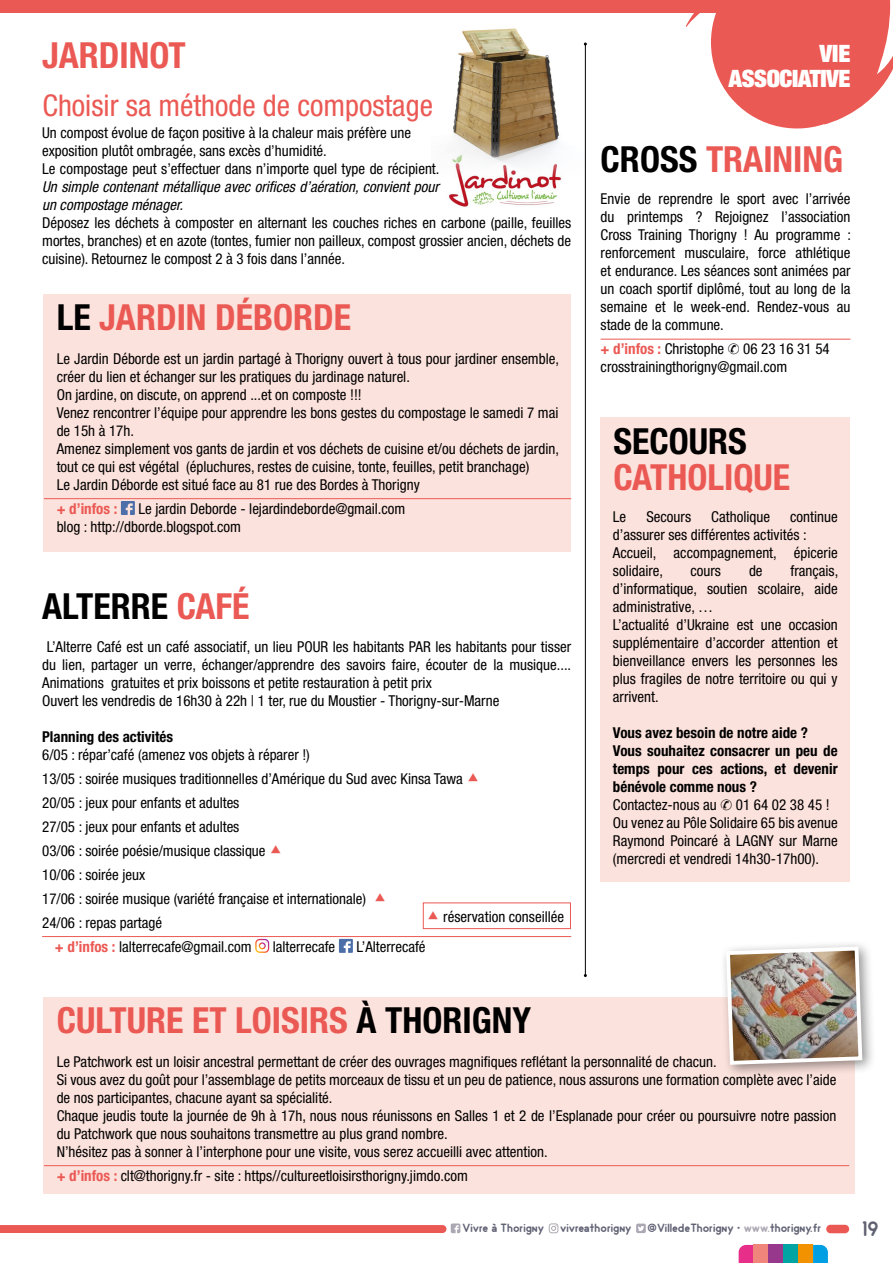
<style>
.page{position:relative;width:893px;height:1263px;background:#fff}
.page>*{position:absolute;margin:0;border:0;box-sizing:border-box;transform-origin:0 0}
.t1{font:700 condensed 36px "Helvetica Neue LT Std";color:#eb5954}
.t2{font:700 condensed 36px "Helvetica Neue LT Std";color:#000}
.t3{font:condensed 30px "Helvetica Neue LT Std";color:#eb5954}
.t4{font:900 condensed 24px/25.5px "Helvetica Neue LT Std";letter-spacing:-.02em;color:#fff;text-align:right}
.t5{font:700 21px "Odin";color:#606274}
.t6{font:condensed 15px/18px "Helvetica Neue LT Std";color:#000}
.t7{font:700 condensed 15px/18px "Helvetica Neue LT Std";color:#000}
.t8{font:italic condensed 15px/18px "Helvetica Neue LT Std";color:#000}
.t9{font:700 condensed 15px "Helvetica Neue LT Std";color:#eb5954}
.t10{font:700 12px "Odin";color:#606274}
.s1{color:#000}
.s2{color:#eb5954}
.s3{font-weight:700;color:#eb5954}
.s4{color:#aca8b3}
</style>
<div class="page">
<img style="left:449px;top:177px;width:112px;height:30px">
<img style="left:432px;top:12px;width:154px;height:165px">
<svg style="left:739px;top:1245px;width:14px;height:18px"></svg>
<div style="left:753px;top:1245px;width:15px;height:18px;background:#f0867b"></div>
<div style="left:768px;top:1245px;width:15px;height:18px;background:#97388d"></div>
<div style="left:783px;top:1245px;width:15px;height:18px;background:#00a5a3"></div>
<div style="left:798px;top:1245px;width:15px;height:18px;background:#f39200"></div>
<svg style="left:813px;top:1245px;width:15px;height:18px"></svg>
<svg style="left:662px;top:0;width:231px;height:129px"></svg>
<div style="left:826px;top:1225px;width:23px;height:8px;background:#eb5954;border-radius:4px"></div>
<div style="left:0;top:0;width:855px;height:12px;background:#eb5954"></div>
<svg style="left:0;top:1223px;width:460px;height:10px"></svg>
<svg style="left:636px;top:1223px;width:10px;height:10px"></svg>
<svg style="left:549px;top:1223px;width:9px;height:10px"></svg>
<hr style="left:601px;top:339px;width:249px;height:1px;background:#eb5954">
<hr style="left:42px;top:936px;width:529px;height:1px;background:#eb5954">
<svg style="left:255px;top:939px;width:14px;height:14px"></svg>
<svg style="left:339px;top:939px;width:14px;height:14px"></svg>
<hr style="left:585px;top:44px;width:1px;height:931px;background:#000">
<div style="left:43px;top:294px;width:528px;height:257px;background:#fce2dc"></div>
<div style="left:43px;top:997px;width:812px;height:197px;background:#fce2dc"></div>
<div style="left:600px;top:417px;width:250px;height:465px;background:#fce2dc"></div>
<hr style="left:44px;top:498px;width:527px;height:1px;background:#eb5954">
<svg style="left:121px;top:501px;width:14px;height:14px"></svg>
<hr style="left:44px;top:1165px;width:805px;height:1px;background:#eb5954">
<div style="left:423px;top:903px;width:148px;height:26px;border:1px solid #eb5954"></div>
<div style="left:720px;top:940px;width:156px;height:139px;background:#000;opacity:.42"></div>
<img style="left:724px;top:945px;width:140px;height:122px">
<h1 class="t1" style="left:42px;top:34px;width:145px">JARDINOT</h1>
<h2 class="t3" style="left:43px;top:88px;width:392px">Choisir sa méthode de compostage</h2>
<p class="t6" style="left:42px;top:124px;width:399px">Un compost évolue de façon positive à la chaleur mais préfère une exposition plutôt ombragée, sans excès d’humidité.<br>Le compostage peut s’effectuer dans n’importe quel type de récipient.</p>
<p class="t8" style="left:42px;top:178px;width:398px">Un simple contenant métallique avec orifices d’aération, convient pour un compostage ménager.</p>
<p class="t6" style="left:42px;top:214px;width:531px;text-align:justify">Déposez les déchets à composter en alternant les couches riches en carbone (paille, feuilles mortes, branches) et en azote (tontes, fumier non pailleux, compost grossier ancien, déchets de cuisine). Retournez le compost 2 à 3 fois dans l’année.</p>
<h1 class="t1" style="left:57px;top:296px;width:296px"><span class="s1">LE</span> JARDIN DÉBORDE</h1>
<p class="t6" style="left:57px;top:349px;width:504px">Le Jardin Déborde est un jardin partagé à Thorigny ouvert à tous pour jardiner ensemble, créer du lien et échanger sur les pratiques du jardinage naturel.<br>On jardine, on discute, on apprend ...et on composte !!!<br>Venez rencontrer l’équipe pour apprendre les bons gestes du compostage le samedi 7 mai de 15h à 17h.<br>Amenez simplement vos gants de jardin et vos déchets de cuisine et/ou déchets de jardin, tout ce qui est végétal (épluchures, restes de cuisine, tonte, feuilles, petit branchage)<br>Le Jardin Déborde est situé face au 81 rue des Bordes à Thorigny</p>
<p class="t9" style="left:57px;top:499px;width:62px">+ d’infos :</p>
<p class="t6" style="left:57px;top:499px;width:350px;text-indent:82px">Le jardin Deborde - lejardindeborde@gmail.com blog : http://dborde.blogspot.com</p>
<h1 class="t2" style="left:42px;top:584px;width:209px">ALTERRE <span class="s2">CAFÉ</span></h1>
<p class="t6" style="left:42px;top:637px;width:531px;text-indent:5px">L’Alterre Café est un café associatif, un lieu POUR les habitants PAR les habitants pour tisser du lien, partager un verre, échanger/apprendre des savoirs faire, écouter de la musique....<br>Animations gratuites et prix boissons et petite restauration à petit prix<br>Ouvert les vendredis de 16h30 à 22h | 1 ter, rue du Moustier - Thorigny-sur-Marne</p>
<p class="t7" style="left:42px;top:727px;width:133px">Planning des activités</p>
<p class="t6" style="left:42px;top:745px;width:269px">6/05 : répar’café (amenez vos objets à réparer !)</p>
<p class="t6" style="left:42px;top:769px;width:422px">13/05 : soirée musiques traditionnelles d’Amérique du Sud avec Kinsa Tawa</p>
<p class="t6" style="left:42px;top:793px;width:199px">20/05 : jeux pour enfants et adultes</p>
<p class="t6" style="left:42px;top:817px;width:199px">27/05 : jeux pour enfants et adultes</p>
<p class="t6" style="left:42px;top:841px;width:225px">03/06 : soirée poésie/musique classique</p>
<p class="t6" style="left:42px;top:865px;width:105px">10/06 : soirée jeux</p>
<p class="t6" style="left:42px;top:889px;width:325px">17/06 : soirée musique (variété française et internationale)</p>
<p class="t6" style="left:42px;top:913px;width:121px">24/06 : repas partagé</p>
<p class="t6" style="left:55px;top:937px;width:198px"><span class="s3">+ d’infos :</span> lalterrecafe@gmail.com</p>
<p class="t6" style="left:273px;top:937px;width:64px">lalterrecafe</p>
<p class="t6" style="left:356px;top:937px;width:71px">L’Alterrecafé</p>
<p class="t6" style="left:443px;top:907px;width:122px">réservation conseillée</p>
<h1 class="t1" style="left:57px;top:999px;width:476px">CULTURE ET LOISIRS <span class="s1">À THORIGNY</span></h1>
<h3 class="t4" style="left:729px;top:40px;width:123px">VIE<br>ASSOCIATIVE</h3>
<h1 class="t1" style="left:601px;top:138px;width:244px"><span class="s1">CROSS</span> TRAINING</h1>
<p class="t6" style="left:601px;top:190px;width:252px;text-align:justify">Envie de reprendre le sport avec l’arrivée du printemps ? Rejoignez l’association Cross Training Thorigny ! Au programme : renforcement musculaire, force athlétique et endurance. Les séances sont animées par un coach sportif diplômé, tout au long de la semaine et le week-end. Rendez-vous au stade de la commune.</p>
<p class="t6" style="left:601px;top:340px;width:125px"><span class="s3">+ d’infos :</span> Christophe</p>
<p class="t6" style="left:601px;top:340px;width:231px;text-indent:143px">06 23 16 31 54 crosstrainingthorigny@gmail.com</p>
<h1 class="t2" style="left:613px;top:419px;width:135px">SECOURS</h1>
<h1 class="t1" style="left:613px;top:455px;width:178px">CATHOLIQUE</h1>
<p class="t6" style="left:613px;top:507px;width:15px">Le</p>
<p class="t6" style="left:646px;top:507px;width:46px">Secours</p>
<p class="t6" style="left:711px;top:507px;width:60px">Catholique</p>
<p class="t6" style="left:613px;top:507px;width:226px;text-indent:177px">continue d’assurer ses différentes activités :<br>Accueil, accompagnement, épicerie solidaire,</p>
<p class="t6" style="left:613px;top:561px;width:227px;text-indent:178px">français, d’informatique, soutien scolaire, aide administrative, …<br>L’actualité d’Ukraine est une occasion supplémentaire d’accorder attention et bienveillance envers les personnes les plus fragiles de notre territoire ou qui y arrivent.</p>
<p class="t7" style="left:613px;top:723px;width:226px">Vous avez besoin de notre aide ?<br>Vous souhaitez consacrer un peu de temps pour ces actions, et devenir bénévole comme nous ?</p>
<p class="t6" style="left:613px;top:795px;width:105px">Contactez-nous au</p>
<p class="t6" style="left:690px;top:561px;width:32px">cours</p>
<p class="t6" style="left:749px;top:561px;width:15px">de</p>
<p class="t6" style="left:613px;top:795px;width:226px;text-indent:123px">01 64 02 38 45 !<br>Ou venez au Pôle Solidaire 65 bis avenue<br>Raymond Poincaré à LAGNY sur Marne (mercredi et vendredi 14h30-17h00).</p>
<p class="t6" style="left:57px;top:1052px;width:781px">Le Patchwork est un loisir ancestral permettant de créer des ouvrages magnifiques reflétant la personnalité de chacun.<br>Si vous avez du goût pour l’assemblage de petits morceaux de tissu et un peu de patience, nous assurons une formation complète avec l’aide de nos participantes, chacune ayant sa spécialité.<br>Chaque jeudis toute la journée de 9h à 17h, nous nous réunissons en Salles 1 et 2 de l’Esplanade pour créer ou poursuivre notre passion du Patchwork que nous souhaitons transmettre au plus grand nombre.<br>N’hésitez pas à sonner à l’interphone pour une visite, vous serez accueilli avec attention.</p>
<p class="t6" style="left:57px;top:1166px;width:413px"><span class="s3">+ d’infos :</span> clt@thorigny.fr - site : https//cultureetloisirsthorigny.jimdo.com</p>
<p class="t10" style="left:463px;top:1221px;width:83px">Vivre à Thorigny</p>
<p class="t10" style="left:560px;top:1221px;width:73px">vivreathorigny</p>
<p class="t10" style="left:648px;top:1221px;width:175px">@VilledeThorigny • <span class="s4">www.</span>thorigny.fr</p>
<h3 class="t5" style="left:862px;top:1217px;width:18px">19</h3>
</div>
